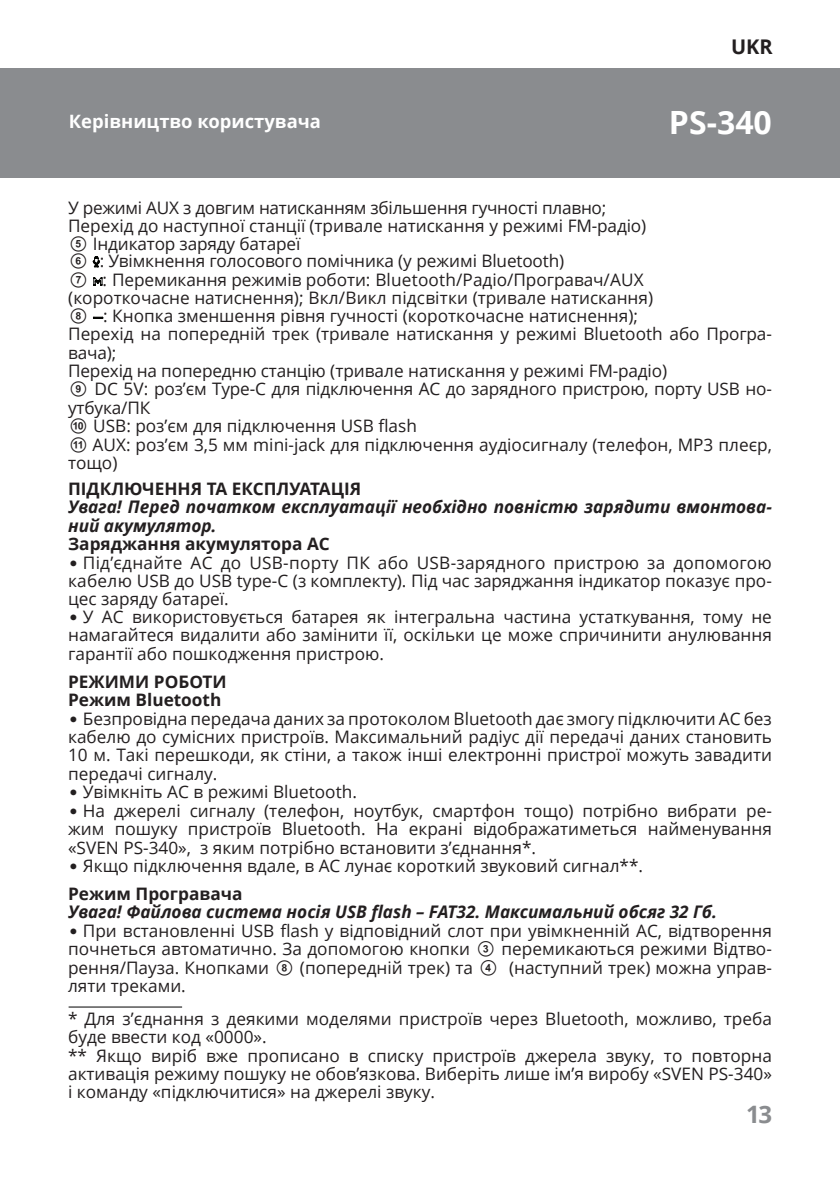
<style>
.page{position:relative;width:840px;height:1191px;background:#fff}
.page>*{position:absolute;margin:0;border:0;box-sizing:border-box;transform-origin:0 0}
.t1{font:700 32px "Open Sans";color:#fff}
.t2{font:700 24px "Open Sans";color:#8a8c8f}
.t3{font:700 20.4px "Open Sans";color:#231f20}
.t4{font:700 18.4px "Open Sans";color:#fff}
.t5{font:17.2px/18.4px "Open Sans";color:#231f20;text-align:justify}
.t6{font:italic 700 17.2px/18.4px "Open Sans";color:#231f20}
.t7{font:700 17.2px/18.4px "Open Sans";color:#231f20}
.s1{font-family:"SVEN"}
.s2{font-family:"Pragmatica";font-weight:700;font-size:16px}
.s3{font-weight:700}
</style>
<div class="page">
<div style="left:0;top:68px;width:839px;height:109px;background:#8a8c8f"></div>
<svg style="left:92px;top:256px;width:8px;height:12px"></svg>
<svg style="left:93px;top:277px;width:10px;height:9px"></svg>
<svg style="left:93px;top:316px;width:11px;height:3px"></svg>
<hr style="left:69px;top:1006px;width:113px;height:1px;background:#000001">
<p class="t3" style="left:730px;top:32px;width:43px">UKR</p>
<p class="t4" style="left:69px;top:108px;width:253px">Керівництво користувача</p>
<h1 class="t1" style="left:668px;top:99px;width:104px">PS-340</h1>
<p class="t5" style="left:68px;top:198px;width:705px;text-align:left">У режимі AUX з довгим натисканням збільшення гучності плавно;<br>Перехід до наступної станції (тривале натискання у режимі FM-радіо)<br><span class="s1">e</span> Індикатор заряду батареї<br><span class="s1">f</span> : Увімкнення голосового помічника (у режимі Bluetooth)<br><span class="s1">g</span> : Перемикання режимів роботи: Bluetooth/Радіо/Програвач/AUX<br>(короткочасне натиснення); Bкл/Bикл підсвітки (тривале натискання)<br><span class="s1">h</span> : Кнопка зменшення рівня гучності (короткочасне натиснення);<br>Перехід на попередній трек (тривале натискання у режимі Bluetooth або Програ&shy;вача);<br>Перехід на попередню станцію (тривале натискання у режимі FM-радіо)<br><span class="s1">i</span> DC 5V: роз’єм Type-C для підключення АС до зарядного пристрою, порту USB но&shy;утбука/ПК<br><span class="s1">j</span> USB: роз’єм для підключення USB flash<br><span class="s1">k</span> AUX: роз’єм 3,5 мм mini-jack для підключення аудіосигналу (телефон, MP3 плеєр, тощо)</p>
<p class="t7" style="left:68px;top:479px;width:294px">ПІДКЛЮЧЕННЯ ТА ЕКСПЛУАТАЦІЯ</p>
<p class="t6" style="left:68px;top:497px;width:704px">Увага! Перед початком експлуатації необхідно повністю зарядити вмонтова&shy;ний акумулятор.</p>
<p class="t7" style="left:68px;top:534px;width:263px">Заряджання акумулятора АС</p>
<p class="t5" style="left:68px;top:553px;width:705px"><span class="s2">•</span> Під’єднайте АС до USB-порту ПК або USB-зарядного пристрою за допомогою кабелю USB до USB type-C (з комплекту). Під час заряджання індикатор показує про&shy;цес заряду батареї.</p>
<p class="t5" style="left:68px;top:607px;width:705px"><span class="s2">•</span> У АС використовується батарея як інтегральна частина устаткування, тому не намагайтеся видалити або замінити її, оскільки це може спричинити анулювання гарантії або пошкодження пристрою.</p>
<p class="t7" style="left:68px;top:672px;width:160px">РЕЖИМИ РОБОТИ<br>Режим Bluetooth</p>
<p class="t5" style="left:68px;top:709px;width:705px"><span class="s2">•</span> Безпровідна передача даних за протоколом Bluetooth дає змогу підключити АС без кабелю до сумісних пристроїв. Максимальний радіус дії передачі даних становить 10 м. Такі перешкоди, як стіни, а також інші електронні пристрої можуть завадити передачі сигналу.</p>
<p class="t5" style="left:68px;top:782px;width:290px"><span class="s2">•</span> Увімкніть АС в режимі Bluetooth.</p>
<p class="t5" style="left:68px;top:801px;width:705px"><span class="s2">•</span> На джерелі сигналу (телефон, ноутбук, смартфон тощо) потрібно вибрати ре&shy;жим пошуку пристроїв Bluetooth. На екрані відображатиметься найменування «SVEN PS-340», з яким потрібно встановити з’єднання*.</p>
<p class="t5" style="left:68px;top:851px;width:576px;line-height:28px"><span class="s2">•</span> Якщо підключення вдале, в АС лунає короткий звуковий сигнал**.<br><span class="s3">Режим Програвача</span></p>
<p class="t6" style="left:68px;top:902px;width:650px">Увага! Файлова система носія USB flash – FAT32. Максимальний обсяг 32 Гб.</p>
<p class="t5" style="left:68px;top:921px;width:705px"><span class="s2">•</span> При встановленні USB flash у відповідний слот при увімкненній АС, відтворення почнеться автоматично. За допомогою кнопки <span class="s1">c</span> перемикаються режими Відтво&shy;рення/Пауза. Кнопками <span class="s1">h</span> (попередній трек) та <span class="s1">d</span> (наступний трек) можна управ&shy;ляти треками.</p>
<p class="t5" style="left:68px;top:1009px;width:705px;text-align:left">* Для з’єднання з деякими моделями пристроїв через Bluetooth, можливо, треба буде ввести код «0000».<br>** Якщо виріб вже прописано в списку пристроїв джерела звуку, то повторна активація режиму пошуку не обов’язкова. Виберіть лише ім’я виробу «SVEN PS-340» і команду «підключитися» на джерелі звуку.</p>
<h2 class="t2" style="left:745px;top:1097px;width:28px">13</h2>
</div>
